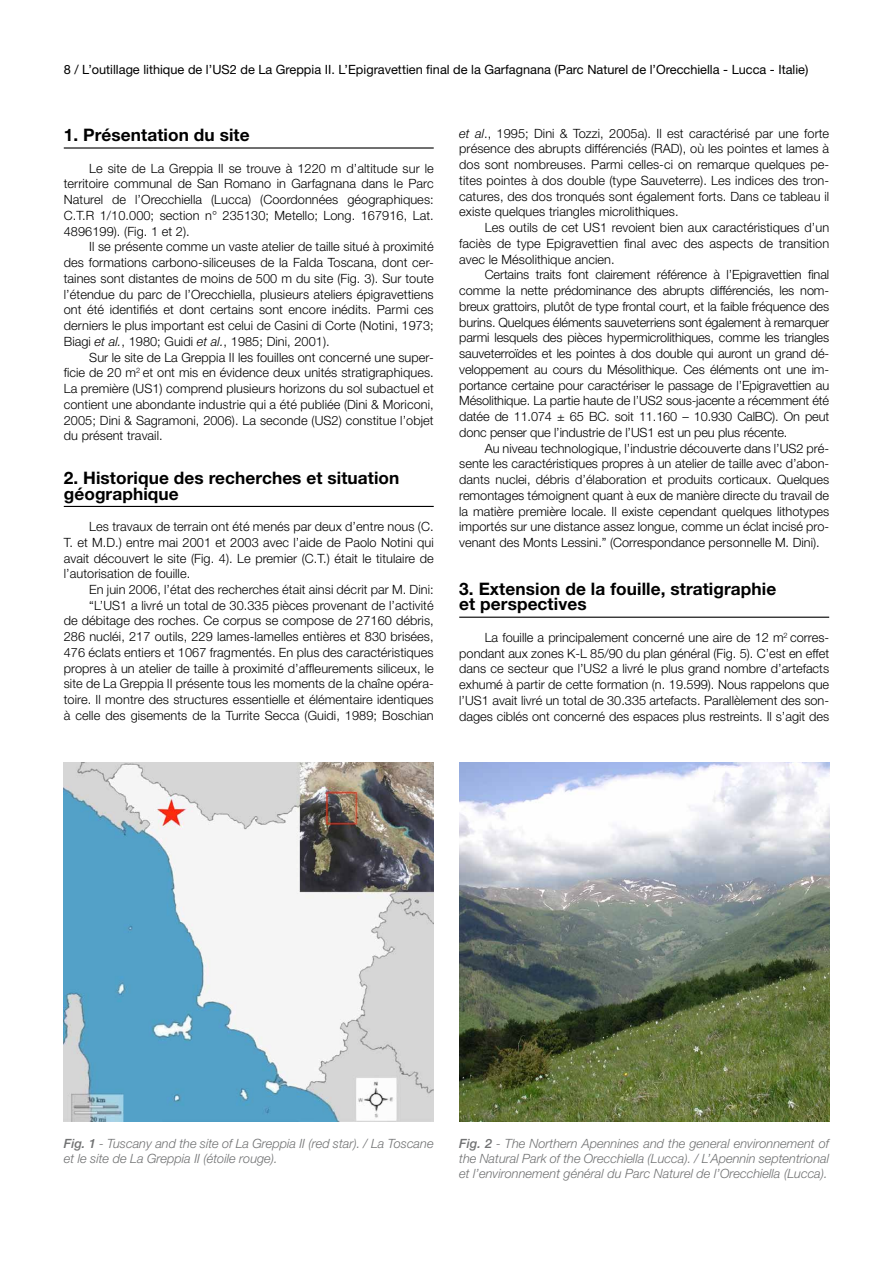
<style>
.page{position:relative;width:893px;height:1263px;background:#fff}
.page>*{position:absolute;margin:0;border:0;box-sizing:border-box;transform-origin:0 0}
.t1{font:700 17.25px/15.8px "Helvetica Neue";letter-spacing:.005em;color:#000}
.t2{font:300 12.75px/15.8px "Helvetica Neue";letter-spacing:.005em;color:#000;text-align:justify}
.t3{font:italic 300 12.75px/15px "Helvetica Neue";color:#707172}
.t4{font:12.75px "Helvetica Neue";color:#000}
.s1{font-style:italic}
.s2{font-weight:500}
</style>
<div class="page">
<hr style="left:64px;top:147px;width:370px;height:2px;background:#000">
<hr style="left:64px;top:506px;width:370px;height:1px;background:#000">
<hr style="left:459px;top:617px;width:370px;height:1px;background:#000">
<img style="left:64px;top:762px;width:370px;height:360px">
<img style="left:459px;top:762px;width:370px;height:360px">
<p class="t4" style="left:64px;top:65px;width:746px">8 / L’outillage lithique de l’US2 de La Greppia II. L’Epigravettien final de la Garfagnana (Parc Naturel de l’Orecchiella - Lucca - Italie)</p>
<h1 class="t1" style="left:64px;top:129px;width:187px">1. Présentation du site</h1>
<p class="t2" style="left:64px;top:161px;width:371px;text-indent:26px">Le site de La Greppia II se trouve à 1220 m d’altitude sur le territoire communal de San Romano in Garfagnana dans le Parc Naturel de l’Orecchiella (Lucca) (Coordonnées géographiques:<br>C.T.R 1/10.000; section n° 235130; Metello; Long. 167916, Lat.<br>4896199). (Fig. 1 et 2).</p>
<p class="t2" style="left:64px;top:240px;width:371px;text-indent:26px">Il se présente comme un vaste atelier de taille situé à proximité des formations carbono-siliceuses de la Falda Toscana, dont cer&shy;taines sont distantes de moins de 500 m du site (Fig. 3). Sur toute l’étendue du parc de l’Orecchiella, plusieurs ateliers épigravettiens ont été identifiés et dont certains sont encore inédits. Parmi ces derniers le plus important est celui de Casini di Corte (Notini, 1973; Biagi <span class="s1">et al.</span>, 1980; Guidi <span class="s1">et al.</span>, 1985; Dini, 2001).</p>
<p class="t2" style="left:64px;top:350px;width:371px;text-indent:26px">Sur le site de La Greppia II les fouilles ont concerné une super&shy;ficie de 20 m<sup>2</sup> et ont mis en évidence deux unités stratigraphiques.<br>La première (US1) comprend plusieurs horizons du sol subactuel et contient une abondante industrie qui a été publiée (Dini &amp; Moriconi, 2005; Dini &amp; Sagramoni, 2006). La seconde (US2) constitue l’objet du présent travail.</p>
<h1 class="t1" style="left:64px;top:471px;width:337px">2. Historique des recherches et situation géographique</h1>
<p class="t2" style="left:64px;top:520px;width:371px;text-indent:26px">Les travaux de terrain ont été menés par deux d’entre nous (C.<br>T. et M.D.) entre mai 2001 et 2003 avec l’aide de Paolo Notini qui avait découvert le site (Fig. 4). Le premier (C.T.) était le titulaire de l’autorisation de fouille.</p>
<p class="t2" style="left:64px;top:583px;width:371px;text-align:right">En juin 2006, l’état des recherches était ainsi décrit par M. Dini: “L’US1 a livré un total de 30.335 pièces provenant de l’activité<br>de débitage des roches. Ce corpus se compose de 27160 débris, 286 nucléi, 217 outils, 229 lames-lamelles entières et 830 brisées, 476 éclats entiers et 1067 fragmentés. En plus des caractéristiques propres à un atelier de taille à proximité d’affleurements siliceux, le site de La Greppia II présente tous les moments de la chaîne opéra&shy;toire. Il montre des structures essentielle et élémentaire identiques à celle des gisements de la Turrite Secca (Guidi, 1989; Boschian</p>
<p class="t2" style="left:459px;top:126px;width:371px"><span class="s1">et al</span>., 1995; Dini &amp; Tozzi, 2005a). Il est caractérisé par une forte présence des abrupts différenciés (RAD), où les pointes et lames à dos sont nombreuses. Parmi celles-ci on remarque quelques pe&shy;tites pointes à dos double (type Sauveterre). Les indices des tron&shy;catures, des dos tronqués sont également forts. Dans ce tableau il existe quelques triangles microlithiques.</p>
<p class="t2" style="left:459px;top:221px;width:371px;text-indent:26px">Les outils de cet US1 revoient bien aux caractéristiques d’un faciès de type Epigravettien final avec des aspects de transition avec le Mésolithique ancien.</p>
<p class="t2" style="left:459px;top:268px;width:371px;text-indent:26px">Certains traits font clairement référence à l’Epigravettien final comme la nette prédominance des abrupts différenciés, les nom&shy;breux grattoirs, plutôt de type frontal court, et la faible fréquence des burins. Quelques éléments sauveterriens sont également à remarquer parmi lesquels des pièces hypermicrolithiques, comme les triangles sauveterroïdes et les pointes à dos double qui auront un grand dé&shy;veloppement au cours du Mésolithique. Ces éléments ont une im&shy;portance certaine pour caractériser le passage de l’Epigravettien au Mésolithique. La partie haute de l’US2 sous-jacente a récemment été datée de 11.074 ± 65 BC. soit 11.160 – 10.930 CalBC). On peut donc penser que l’industrie de l’US1 est un peu plus récente.</p>
<p class="t2" style="left:459px;top:441px;width:371px;text-indent:26px">Au niveau technologique, l’industrie découverte dans l’US2 pré&shy;sente les caractéristiques propres à un atelier de taille avec d’abon&shy;dants nuclei, débris d’élaboration et produits corticaux. Quelques remontages témoignent quant à eux de manière directe du travail de la matière première locale. Il existe cependant quelques lithotypes importés sur une distance assez longue, comme un éclat incisé pro&shy;venant des Monts Lessini.” (Correspondance personnelle M. Dini).</p>
<h1 class="t1" style="left:459px;top:582px;width:319px">3. Extension de la fouille, stratigraphie et perspectives</h1>
<p class="t2" style="left:459px;top:630px;width:371px;text-indent:26px">La fouille a principalement concerné une aire de 12 m<sup>2</sup> corres&shy;pondant aux zones K-L 85/90 du plan général (Fig. 5). C’est en effet dans ce secteur que l’US2 a livré le plus grand nombre d’artefacts exhumé à partir de cette formation (n. 19.599). Nous rappelons que l’US1 avait livré un total de 30.335 artefacts. Parallèlement des son&shy;dages ciblés ont concerné des espaces plus restreints. Il s’agit des</p>
<p class="t3" style="left:64px;top:1137px;width:371px"><span class="s2">Fig. 1</span> - Tuscany and the site of La Greppia II (red star). / La Toscane et le site de La Greppia II (étoile rouge).</p>
<p class="t3" style="left:459px;top:1137px;width:371px;text-align:justify"><span class="s2">Fig. 2</span> - The Northern Apennines and the general environnement of the Natural Park of the Orecchiella (Lucca). / L’Apennin septentrional et l’environnement général du Parc Naturel de l’Orecchiella (Lucca).</p>
</div>
